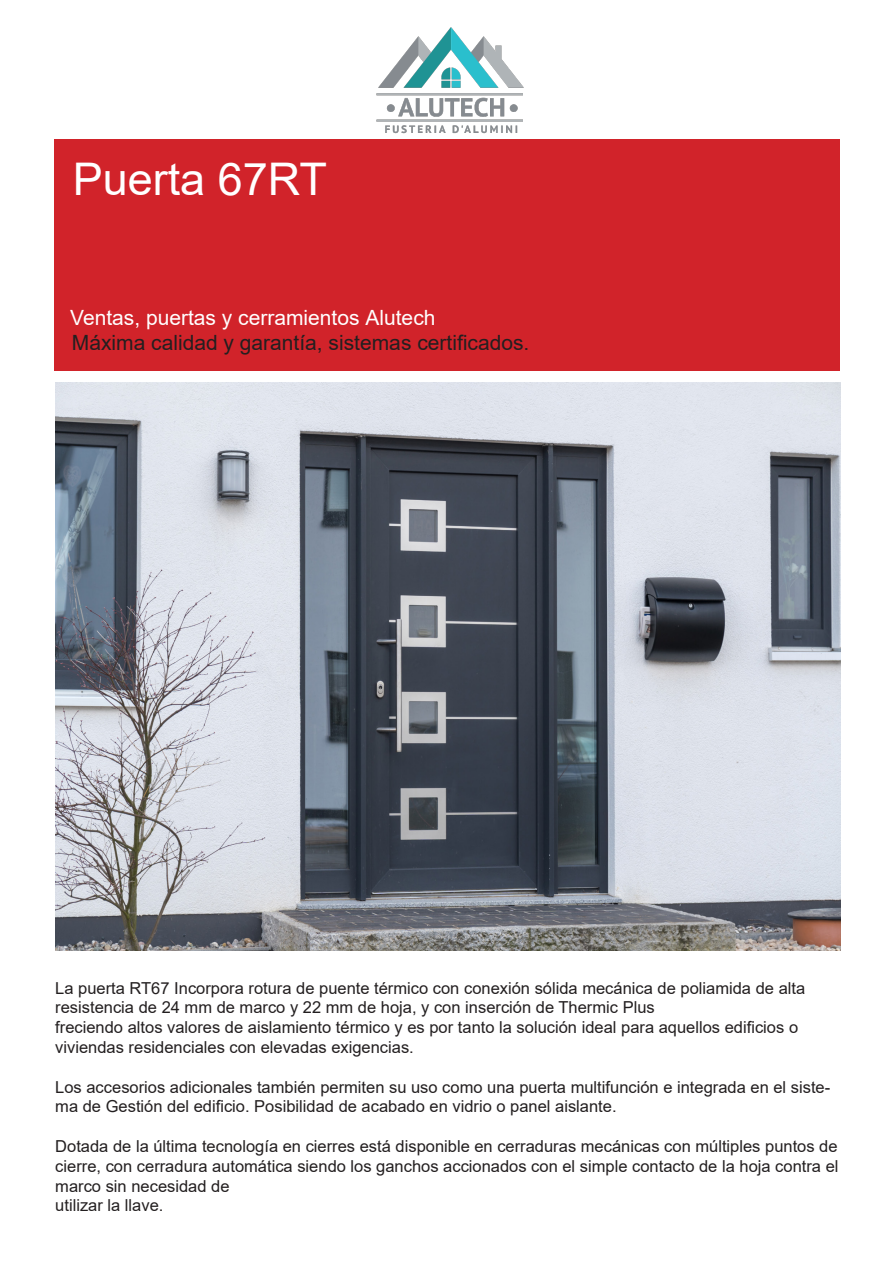
<style>
.page{position:relative;width:893px;height:1263px;background:#fff}
.page>*{position:absolute;margin:0;border:0;box-sizing:border-box;transform-origin:0 0}
.t1{font:45px "Arial";color:#fff}
.t2{font:21px "Arial";color:#231f20}
.t3{font:21px "Arial";color:#fff}
.t4{font:16.5px/19.8px "Arial";color:#231f20}
</style>
<div class="page">
<div style="left:54px;top:139px;width:785px;height:232px;background:#d1232a"></div>
<img style="left:56px;top:383px;width:784px;height:567px">
<img style="left:376px;top:27px;width:148px;height:107px">
<p class="t1" style="left:73px;top:149px;width:256px">Puerta 67RT</p>
<p class="t3" style="left:70px;top:303px;width:367px">Ventas, puertas y cerramientos Alutech</p>
<p class="t2" style="left:72px;top:329px;width:459px">Máxima calidad y garantía, sistemas certificados.</p>
<p class="t4" style="left:55px;top:978px;width:751px">La puerta RT67 Incorpora rotura de puente térmico con conexión sólida mecánica de poliamida de alta resistencia de 24 mm de marco y 22 mm de hoja, y con inserción de Thermic Plus</p>
<p class="t4" style="left:55px;top:1017px;width:744px">freciendo altos valores de aislamiento térmico y es por tanto la solución ideal para aquellos edificios o viviendas residenciales con elevadas exigencias.</p>
<p class="t4" style="left:55px;top:1077px;width:777px">Los accesorios adicionales también permiten su uso como una puerta multifunción e integrada en el siste&shy;ma de Gestión del edificio. Posibilidad de acabado en vidrio o panel aislante.</p>
<p class="t4" style="left:55px;top:1136px;width:785px;text-align:justify">Dotada de la última tecnología en cierres está disponible en cerraduras mecánicas con múltiples puntos de cierre, con cerradura automática siendo los ganchos accionados con el simple contacto de la hoja contra el marco sin necesidad de</p>
<p class="t4" style="left:55px;top:1196px;width:110px">utilizar la llave.</p>
</div>
